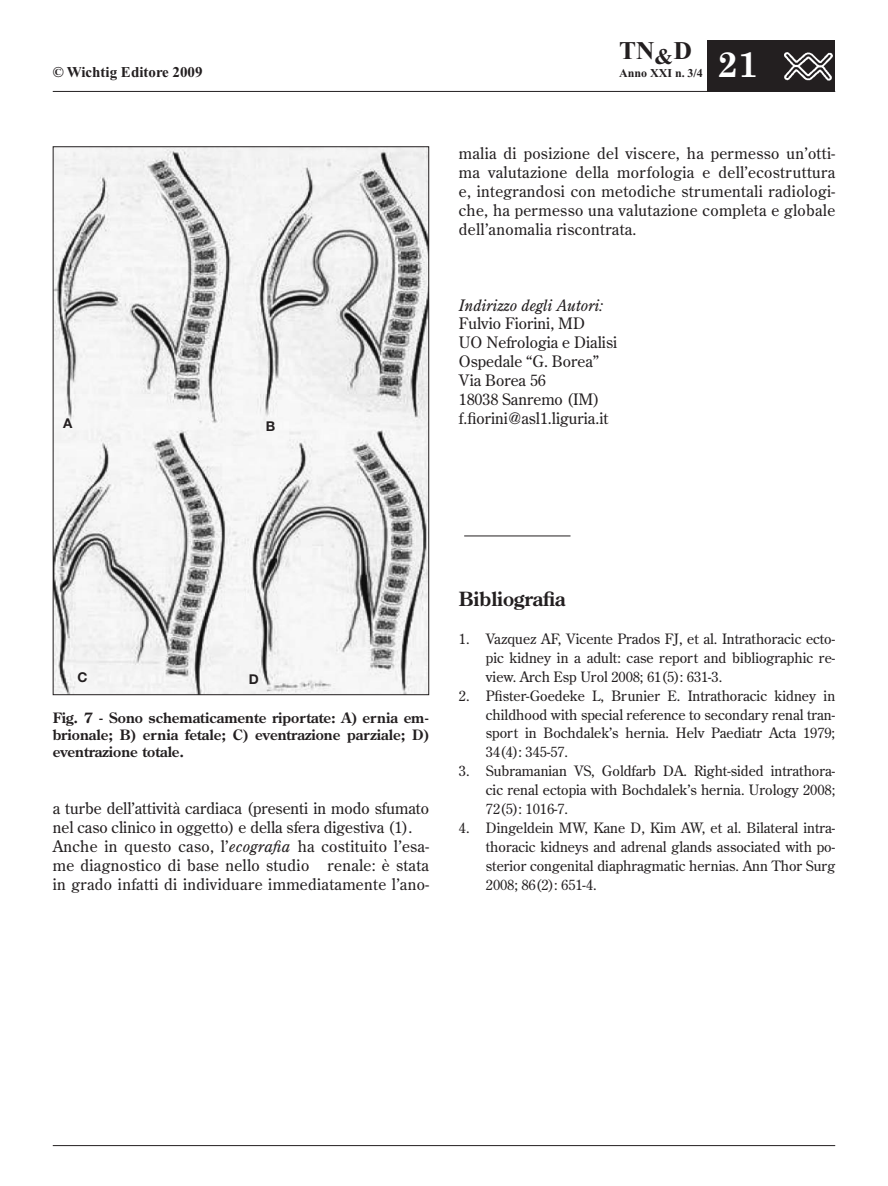
<style>
.page{position:relative;width:888px;height:1186px;background:#fff}
.page>*{position:absolute;margin:0;border:0;box-sizing:border-box;transform-origin:0 0}
.t1{font:700 36px "Century Schoolbook";color:#fff}
.t2{font:700 25.5px "Times New Roman";color:#231f20}
.t3{font:700 19.5px "Century Old Style";color:#231f20}
.t4{font:15.75px/18.9px "Century Old Style";letter-spacing:.01em;color:#231f20}
.t5{font:italic 15.75px "Century Old Style";color:#231f20}
.t6{font:700 15px "Times New Roman";color:#231f20}
.t7{font:14.25px/18.9px "Century Old Style";color:#231f20;text-align:justify}
.t8{font:700 14.25px/17.2px "Century Old Style";color:#231f20;text-align:justify}
.t9{font:700 13.5px "Helvetica Neue";color:#231f20}
.t10{font:700 12px "Times New Roman";color:#231f20}
.s1{font-style:italic}
</style>
<div class="page">
<hr style="left:53px;top:91px;width:782px;height:1px;background:#231f20">
<div style="left:708px;top:40px;width:127px;height:51px;background:#231f20"></div>
<img style="left:784px;top:52px;width:49px;height:29px">
<hr style="left:53px;top:1145px;width:782px;height:1px;background:#231f20">
<img style="left:55px;top:148px;width:372px;height:545px">
<hr style="left:464px;top:535px;width:106px;height:1px;background:#231f20">
<h2 class="t2" style="left:619px;top:36px;width:74px">TN<sub>&amp;</sub>D</h2>
<p class="t6" style="left:53px;top:63px;width:151px">© Wichtig Editore 2009</p>
<p class="t10" style="left:619px;top:66px;width:85px">Anno XXI n. 3/4</p>
<h1 class="t1" style="left:717px;top:42px;width:43px">21</h1>
<p class="t9" style="left:63px;top:415px;width:11px">A</p>
<p class="t9" style="left:266px;top:418px;width:11px">B</p>
<p class="t4" style="left:459px;top:144px;width:378px;text-align:justify">malia di posizione del viscere, ha permesso un’otti&shy;ma valutazione della morfologia e dell’ecostruttura e, integrandosi con metodiche strumentali radiologi&shy;che, ha permesso una valutazione completa e globale dell’anomalia riscontrata.</p>
<p class="t5" style="left:459px;top:295px;width:146px">Indirizzo degli Autori:</p>
<p class="t4" style="left:459px;top:314px;width:160px">Fulvio Fiorini, MD<br>UO Nefrologia e Dialisi<br>Ospedale “G. Borea”<br>Via Borea 56<br>18038 Sanremo (IM) f.fiorini@asl1.liguria.it</p>
<p class="t9" style="left:78px;top:669px;width:12px">C</p>
<p class="t9" style="left:249px;top:670px;width:12px">D</p>
<p class="t8" style="left:53px;top:708px;width:378px">Fig. 7 - Sono schematicamente riportate: A) ernia em&shy;brionale; B) ernia fetale; C) eventrazione parziale; D) eventrazione totale.</p>
<p class="t4" style="left:53px;top:798px;width:378px">a turbe dell’attività cardiaca (presenti in modo sfumato nel caso clinico in oggetto) e della sfera digestiva (1).<br>Anche in questo caso, l’<span class="s1">ecografia</span> ha costituito l’esa&shy;me diagnostico di base nello studio renale: è stata in grado infatti di individuare immediatamente l’ano-</p>
<h3 class="t3" style="left:459px;top:586px;width:108px">Bibliografia</h3>
<p class="t7" style="left:486px;top:629px;width:351px;text-indent:-27px">1. Vazquez AF, Vicente Prados FJ, et al. Intrathoracic ecto&shy;pic kidney in a adult: case report and bibliographic re&shy;view. Arch Esp Urol 2008; 61(5): 631-3.</p>
<p class="t7" style="left:486px;top:685px;width:351px;text-indent:-27px">2. Pfister-Goedeke L, Brunier E. Intrathoracic kidney in childhood with special reference to secondary renal tran&shy;sport in Bochdalek’s hernia. Helv Paediatr Acta 1979; 34(4): 345-57.</p>
<p class="t7" style="left:486px;top:761px;width:351px;text-indent:-27px">3. Subramanian VS, Goldfarb DA. Right-sided intrathora&shy;cic renal ectopia with Bochdalek’s hernia. Urology 2008; 72(5): 1016-7.</p>
<p class="t7" style="left:486px;top:818px;width:351px;text-indent:-27px">4. Dingeldein MW, Kane D, Kim AW, et al. Bilateral intra&shy;thoracic kidneys and adrenal glands associated with po&shy;sterior congenital diaphragmatic hernias. Ann Thor Surg 2008; 86(2): 651-4.</p>
</div>
